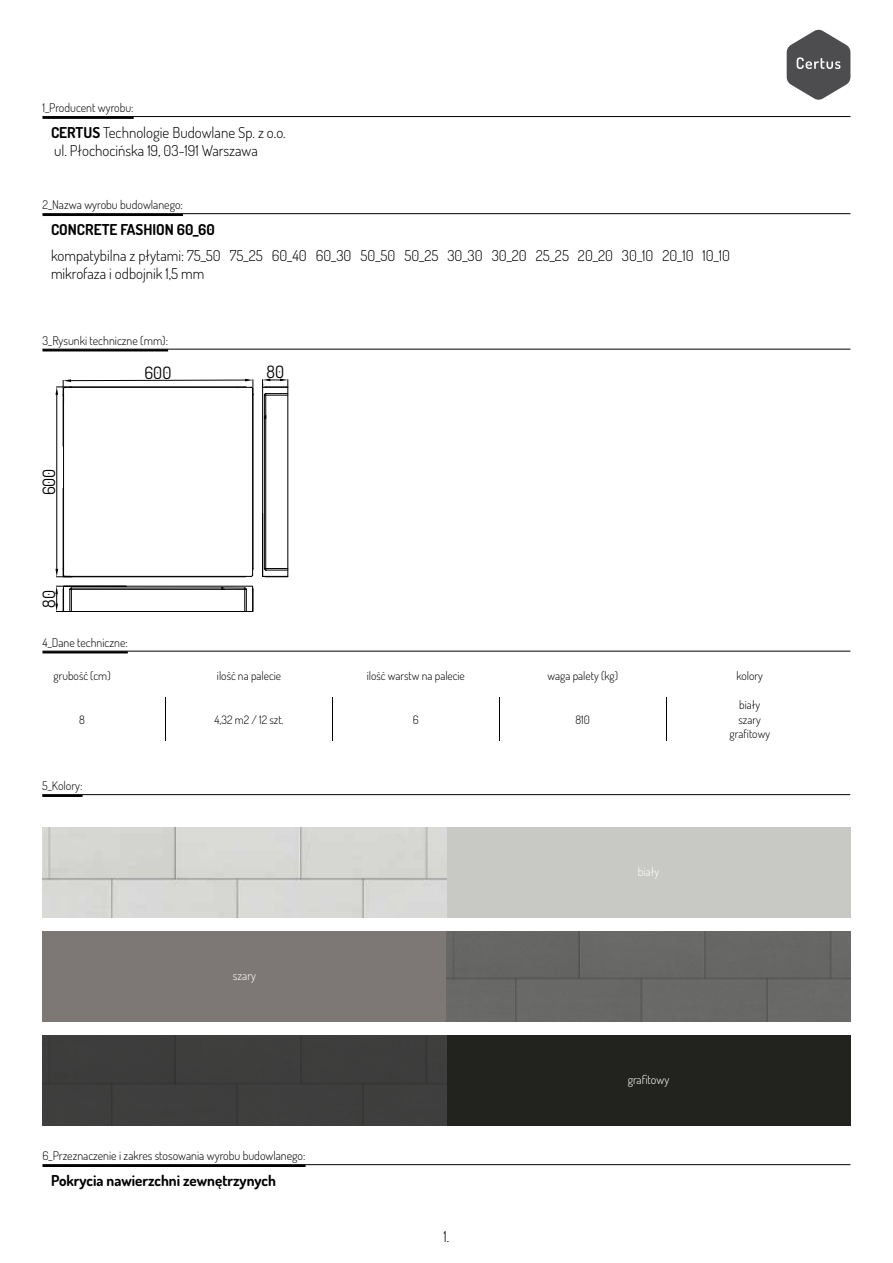
<style>
.page{position:relative;width:893px;height:1263px;background:#fff}
.page>*{position:absolute;margin:0;border:0;box-sizing:border-box;transform-origin:0 0}
.t1{font:17.1px "Dosis";color:#000}
.t2{font:300 15px/18px "Dosis";color:#000}
.t3{font:700 15px "Dosis";color:#000}
.t4{font:300 12px "Dosis";color:#000}
.t5{font:300 12px "Dosis";color:#fff}
.t6{font:300 11.7px/14.5px "Dosis";color:#000;text-align:center}
.s1{font-weight:700}
</style>
<div class="page">
<svg style="left:787px;top:30px;width:63px;height:70px"></svg>
<hr style="left:43px;top:116px;width:807px;height:1px;background:#000">
<hr style="left:43px;top:117px;width:91px;height:2px;background:#000">
<hr style="left:42px;top:794px;width:808px;height:1px;background:#000">
<hr style="left:42px;top:795px;width:41px;height:2px;background:#000">
<div style="left:445px;top:827px;width:405px;height:90px;background:#c8c9c4"></div>
<div style="left:444px;top:1035px;width:406px;height:90px;background:#22231e"></div>
<div style="left:43px;top:931px;width:408px;height:90px;background:#7d7875"></div>
<div style="left:43px;top:827px;width:403px;height:90px;background:#d8d8d4"></div>
<div style="left:446px;top:931px;width:404px;height:90px;background:#686866"></div>
<div style="left:43px;top:1035px;width:403px;height:90px;background:#3d3e3d"></div>
<hr style="left:43px;top:213px;width:807px;height:1px;background:#000">
<hr style="left:43px;top:214px;width:140px;height:2px;background:#000">
<hr style="left:43px;top:349px;width:807px;height:1px;background:#000">
<hr style="left:43px;top:349px;width:125px;height:2px;background:#000">
<svg style="left:55px;top:379px;width:199px;height:233px"></svg>
<svg style="left:262px;top:379px;width:27px;height:198px"></svg>
<hr style="left:43px;top:1164px;width:807px;height:1px;background:#000">
<hr style="left:43px;top:1165px;width:263px;height:2px;background:#000">
<hr style="left:43px;top:651px;width:807px;height:1px;background:#000">
<hr style="left:43px;top:651px;width:85px;height:2px;background:#000">
<hr style="left:165px;top:697px;width:1px;height:44px;background:#000">
<hr style="left:332px;top:697px;width:1px;height:44px;background:#000">
<hr style="left:499px;top:697px;width:1px;height:44px;background:#000">
<hr style="left:666px;top:697px;width:1px;height:44px;background:#000">
<p class="t4" style="left:43px;top:99px;width:93px">1_Producent wyrobu:</p>
<p class="t2" style="left:51px;top:123px;width:236px"><span class="s1">CERTUS</span> Technologie Budowlane Sp. z o.o. ul. Płochocińska 19, 03-191 Warszawa</p>
<p class="t4" style="left:43px;top:196px;width:142px">2_Nazwa wyrobu budowlanego:</p>
<p class="t3" style="left:51px;top:220px;width:165px">CONCRETE FASHION 60_60</p>
<p class="t2" style="left:51px;top:246px;width:681px">kompatybilna z płytami: 75_50 75_25 60_40 60_30 50_50 50_25 30_30 30_20 25_25 20_20 30_10 20_10 10_10 mikrofaza i odbojnik 1,5 mm</p>
<p class="t4" style="left:43px;top:332px;width:127px">3_Rysunki techniczne (mm):</p>
<p class="t1" style="left:144px;top:361px;width:29px">600</p>
<p class="t1" style="left:38px;top:495px;width:28px;rotate:-90deg">600</p>
<p class="t1" style="left:38px;top:608px;width:19px;rotate:-90deg">80</p>
<p class="t1" style="left:266px;top:361px;width:19px">80</p>
<p class="t4" style="left:43px;top:634px;width:87px">4_Dane techniczne:</p>
<p class="t6" style="left:53px;top:667px;width:59px">grubość (cm)</p>
<p class="t6" style="left:217px;top:667px;width:66px">ilość na palecie</p>
<p class="t6" style="left:367px;top:667px;width:100px">ilość warstw na palecie</p>
<p class="t6" style="left:547px;top:667px;width:72px">waga palety (kg)</p>
<p class="t6" style="left:736px;top:667px;width:28px">kolory</p>
<p class="t6" style="left:79px;top:711px;width:7px">8</p>
<p class="t6" style="left:215px;top:711px;width:71px">4,32 m2 / 12 szt.</p>
<p class="t6" style="left:413px;top:711px;width:7px">6</p>
<p class="t6" style="left:575px;top:711px;width:16px">810</p>
<p class="t6" style="left:729px;top:697px;width:42px">biały szary grafitowy</p>
<p class="t4" style="left:42px;top:777px;width:42px">5_Kolory:</p>
<p class="t5" style="left:233px;top:967px;width:25px">szary</p>
<p class="t4" style="left:43px;top:1147px;width:265px">6_Przeznaczenie i zakres stosowania wyrobu budowlanego:</p>
<p class="t3" style="left:51px;top:1170px;width:226px">Pokrycia nawierzchni zewnętrzynych</p>
<p class="t2" style="left:444px;top:1226px;width:7px">1.</p>
<p class="t5" style="left:638px;top:863px;width:23px">biały</p>
<p class="t5" style="left:628px;top:1071px;width:43px">grafitowy</p>
</div>
